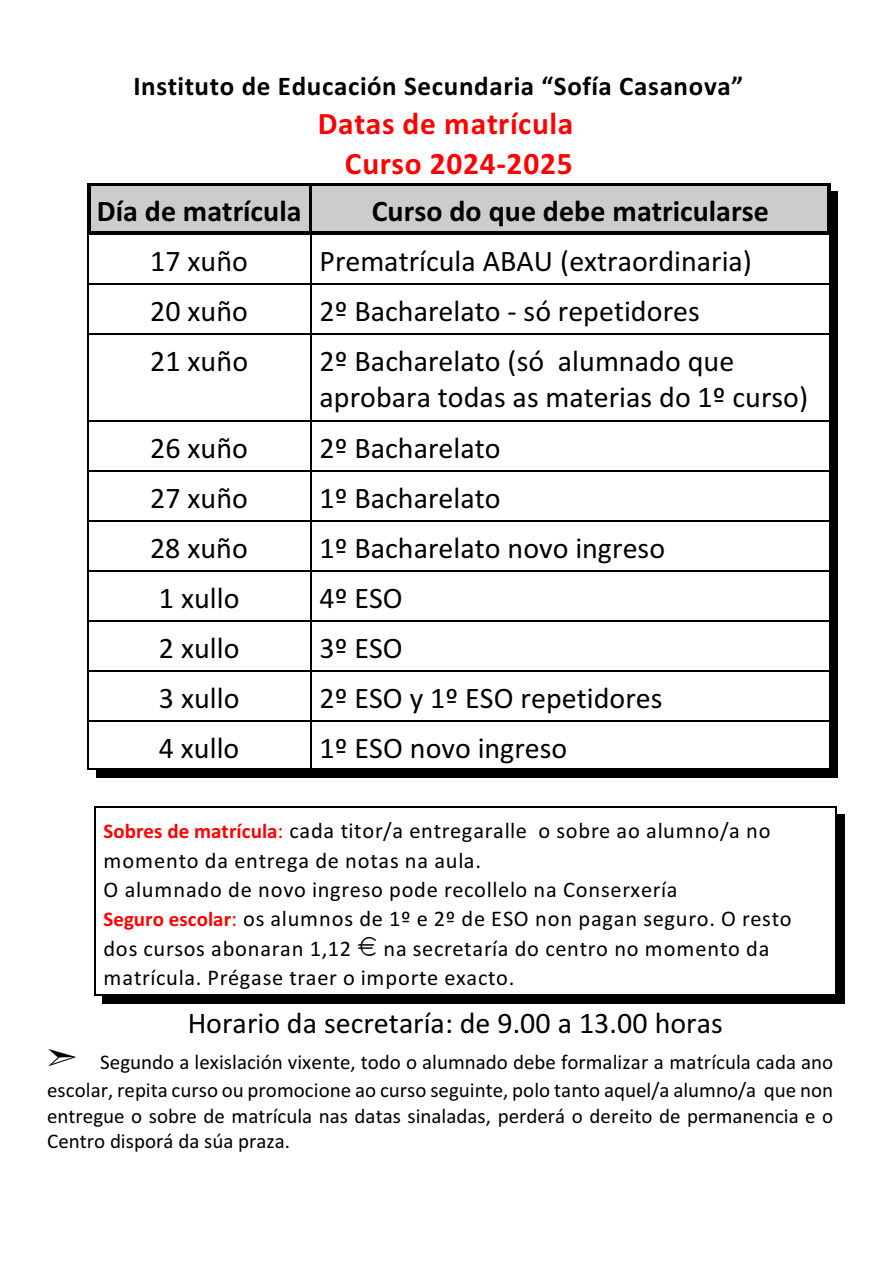
<style>
.page{position:relative;width:894px;height:1263px;background:#fff}
.page>*{position:absolute;margin:0;border:0;box-sizing:border-box;transform-origin:0 0}
.t1{font:700 31.35px/40.2px "Calibri";letter-spacing:.025em;color:#f00;text-align:right}
.t2{font:30px/36.8px "Calibri";letter-spacing:.005em;color:#000}
.t3{font:700 30px "Calibri";color:#000}
.t4{font:700 27px "Calibri";letter-spacing:.025em;color:#000}
.t5{font:22.35px/29.4px "Calibri";letter-spacing:.03em;color:#000}
.t6{font:21px/28px "Calibri";color:#000;text-align:right}
.s1{font-weight:700;font-size:21px;color:#f00}
.s2{color:#f00}
</style>
<div class="page">
<hr style="left:88px;top:183px;width:1px;height:50px;background:#000">
<hr style="left:88px;top:183px;width:222px;height:1px;background:#000">
<div style="left:89px;top:185px;width:222px;height:48px;background:#ccc"></div>
<hr style="left:89px;top:185px;width:2px;height:48px;background:#000">
<hr style="left:309px;top:185px;width:2px;height:48px;background:#000">
<hr style="left:89px;top:185px;width:221px;height:1px;background:#000">
<hr style="left:89px;top:232px;width:221px;height:1px;background:#000">
<hr style="left:829px;top:183px;width:1px;height:50px;background:#000">
<hr style="left:311px;top:183px;width:519px;height:1px;background:#000">
<div style="left:830px;top:191px;width:8px;height:42px;background:#000"></div>
<div style="left:311px;top:185px;width:518px;height:48px;background:#ccc"></div>
<hr style="left:311px;top:185px;width:1px;height:48px;background:#000">
<hr style="left:827px;top:185px;width:2px;height:48px;background:#000">
<hr style="left:311px;top:185px;width:518px;height:1px;background:#000">
<hr style="left:311px;top:232px;width:518px;height:1px;background:#000">
<hr style="left:88px;top:233px;width:1px;height:50px;background:#000">
<hr style="left:89px;top:233px;width:221px;height:1px;background:#000">
<hr style="left:829px;top:233px;width:1px;height:50px;background:#000">
<div style="left:830px;top:233px;width:8px;height:50px;background:#000"></div>
<hr style="left:311px;top:233px;width:1px;height:50px;background:#000">
<hr style="left:311px;top:233px;width:518px;height:1px;background:#000">
<hr style="left:88px;top:283px;width:1px;height:50px;background:#000">
<hr style="left:89px;top:283px;width:221px;height:1px;background:#000">
<hr style="left:829px;top:283px;width:1px;height:50px;background:#000">
<div style="left:830px;top:283px;width:8px;height:50px;background:#000"></div>
<hr style="left:311px;top:283px;width:1px;height:50px;background:#000">
<hr style="left:311px;top:283px;width:518px;height:1px;background:#000">
<hr style="left:88px;top:333px;width:1px;height:87px;background:#000">
<hr style="left:89px;top:333px;width:221px;height:1px;background:#000">
<hr style="left:829px;top:333px;width:1px;height:87px;background:#000">
<div style="left:830px;top:333px;width:8px;height:87px;background:#000"></div>
<hr style="left:311px;top:333px;width:1px;height:87px;background:#000">
<hr style="left:311px;top:333px;width:518px;height:1px;background:#000">
<hr style="left:88px;top:420px;width:1px;height:50px;background:#000">
<hr style="left:89px;top:420px;width:221px;height:1px;background:#000">
<hr style="left:829px;top:420px;width:1px;height:50px;background:#000">
<div style="left:830px;top:420px;width:8px;height:50px;background:#000"></div>
<hr style="left:311px;top:420px;width:1px;height:50px;background:#000">
<hr style="left:311px;top:420px;width:518px;height:1px;background:#000">
<hr style="left:88px;top:470px;width:1px;height:50px;background:#000">
<hr style="left:89px;top:470px;width:221px;height:1px;background:#000">
<hr style="left:829px;top:470px;width:1px;height:50px;background:#000">
<div style="left:830px;top:470px;width:8px;height:50px;background:#000"></div>
<hr style="left:311px;top:470px;width:1px;height:50px;background:#000">
<hr style="left:311px;top:470px;width:518px;height:1px;background:#000">
<hr style="left:88px;top:520px;width:1px;height:50px;background:#000">
<hr style="left:89px;top:520px;width:221px;height:1px;background:#000">
<hr style="left:829px;top:520px;width:1px;height:50px;background:#000">
<div style="left:830px;top:520px;width:8px;height:50px;background:#000"></div>
<hr style="left:311px;top:520px;width:1px;height:50px;background:#000">
<hr style="left:311px;top:520px;width:518px;height:1px;background:#000">
<hr style="left:88px;top:570px;width:1px;height:50px;background:#000">
<hr style="left:89px;top:570px;width:221px;height:1px;background:#000">
<hr style="left:829px;top:570px;width:1px;height:50px;background:#000">
<div style="left:830px;top:570px;width:8px;height:50px;background:#000"></div>
<hr style="left:311px;top:570px;width:1px;height:50px;background:#000">
<hr style="left:311px;top:570px;width:518px;height:1px;background:#000">
<hr style="left:88px;top:620px;width:1px;height:50px;background:#000">
<hr style="left:89px;top:620px;width:221px;height:1px;background:#000">
<hr style="left:829px;top:620px;width:1px;height:50px;background:#000">
<div style="left:830px;top:620px;width:8px;height:50px;background:#000"></div>
<hr style="left:311px;top:620px;width:1px;height:50px;background:#000">
<hr style="left:311px;top:620px;width:518px;height:1px;background:#000">
<hr style="left:88px;top:670px;width:1px;height:50px;background:#000">
<hr style="left:89px;top:670px;width:221px;height:1px;background:#000">
<hr style="left:829px;top:670px;width:1px;height:50px;background:#000">
<div style="left:830px;top:670px;width:8px;height:50px;background:#000"></div>
<hr style="left:311px;top:670px;width:1px;height:50px;background:#000">
<hr style="left:311px;top:670px;width:518px;height:1px;background:#000">
<hr style="left:88px;top:720px;width:1px;height:50px;background:#000">
<hr style="left:88px;top:769px;width:222px;height:1px;background:#000">
<div style="left:96px;top:770px;width:214px;height:8px;background:#000"></div>
<hr style="left:89px;top:720px;width:221px;height:1px;background:#000">
<hr style="left:829px;top:720px;width:1px;height:50px;background:#000">
<hr style="left:311px;top:769px;width:519px;height:1px;background:#000">
<div style="left:830px;top:720px;width:8px;height:58px;background:#000"></div>
<div style="left:311px;top:770px;width:527px;height:8px;background:#000"></div>
<hr style="left:311px;top:720px;width:1px;height:49px;background:#000">
<hr style="left:311px;top:720px;width:518px;height:1px;background:#000">
<hr style="left:94px;top:807px;width:2px;height:189px;background:#000">
<hr style="left:836px;top:807px;width:1px;height:189px;background:#000">
<hr style="left:94px;top:807px;width:743px;height:1px;background:#000">
<hr style="left:94px;top:995px;width:743px;height:1px;background:#000">
<div style="left:837px;top:815px;width:8px;height:189px;background:#000"></div>
<div style="left:102px;top:996px;width:743px;height:8px;background:#000"></div>
<p class="t4" style="left:134px;top:75px;width:611px">Instituto de Educación Secundaria “Sofía Casanova”</p>
<p class="t1" style="left:318px;top:106px;width:257px">Datas de matrícula<br>Curso 2024-2025</p>
<p class="t3" style="left:97px;top:198px;width:206px">Día de matrícula</p>
<p class="t3" style="left:372px;top:198px;width:399px">Curso do que debe matricularse</p>
<p class="t2" style="left:150px;top:245px;width:99px">17 xuño</p>
<p class="t2" style="left:320px;top:245px;width:434px">Prematrícula ABAU (extraordinaria)</p>
<p class="t2" style="left:150px;top:295px;width:99px">20 xuño</p>
<p class="t2" style="left:320px;top:295px;width:382px">2º Bacharelato - só repetidores</p>
<p class="t2" style="left:150px;top:345px;width:100px">21 xuño</p>
<p class="t2" style="left:320px;top:345px;width:490px">2º Bacharelato (só alumnado que aprobara todas as materias do 1º curso)</p>
<p class="t2" style="left:150px;top:432px;width:99px">26 xuño</p>
<p class="t2" style="left:320px;top:432px;width:183px">2º Bacharelato</p>
<p class="t2" style="left:150px;top:482px;width:99px">27 xuño</p>
<p class="t2" style="left:320px;top:482px;width:183px">1º Bacharelato</p>
<p class="t2" style="left:150px;top:532px;width:99px">28 xuño</p>
<p class="t2" style="left:320px;top:532px;width:347px">1º Bacharelato novo ingreso</p>
<p class="t2" style="left:159px;top:582px;width:82px">1 xullo</p>
<p class="t2" style="left:320px;top:582px;width:85px">4º ESO</p>
<p class="t2" style="left:159px;top:632px;width:82px">2 xullo</p>
<p class="t2" style="left:320px;top:632px;width:85px">3º ESO</p>
<p class="t2" style="left:159px;top:682px;width:82px">3 xullo</p>
<p class="t2" style="left:320px;top:682px;width:345px">2º ESO y 1º ESO repetidores</p>
<p class="t2" style="left:159px;top:732px;width:82px">4 xullo</p>
<p class="t2" style="left:320px;top:732px;width:249px">1º ESO novo ingreso</p>
<p class="t5" style="left:104px;top:818px;width:690px"><span class="s1">Sobres de matrícula</span><span class="s2">:</span> cada titor/a entregaralle o sobre ao alumno/a no momento da entrega de notas na aula.<br>O alumnado de novo ingreso pode recollelo na Conserxería<br><span class="s1">Seguro escolar</span><span class="s2">:</span> os alumnos de 1º e 2º de ESO non pagan seguro. O resto dos cursos abonaran 1,12</p>
<p class="t5" style="left:104px;top:935px;width:668px;text-indent:280px">na secretaría do centro no momento da matrícula. Prégase traer o importe exacto.</p>
<p class="t2" style="left:188px;top:1007px;width:537px">Horario da secretaría: de 9.00 a 13.00 horas</p>
<p class="t6" style="left:47px;top:1050px;width:788px">Segundo a lexislación vixente, todo o alumnado debe formalizar a matrícula cada ano escolar, repita curso ou promocione ao curso seguinte, polo tanto aquel/a alumno/a que non</p>
<p class="t6" style="left:47px;top:1105px;width:788px;line-height:25.5px;text-align:left">entregue o sobre de matrícula nas datas sinaladas, perderá o dereito de permanencia e o<br>Centro disporá da súa praza.</p>
</div>
